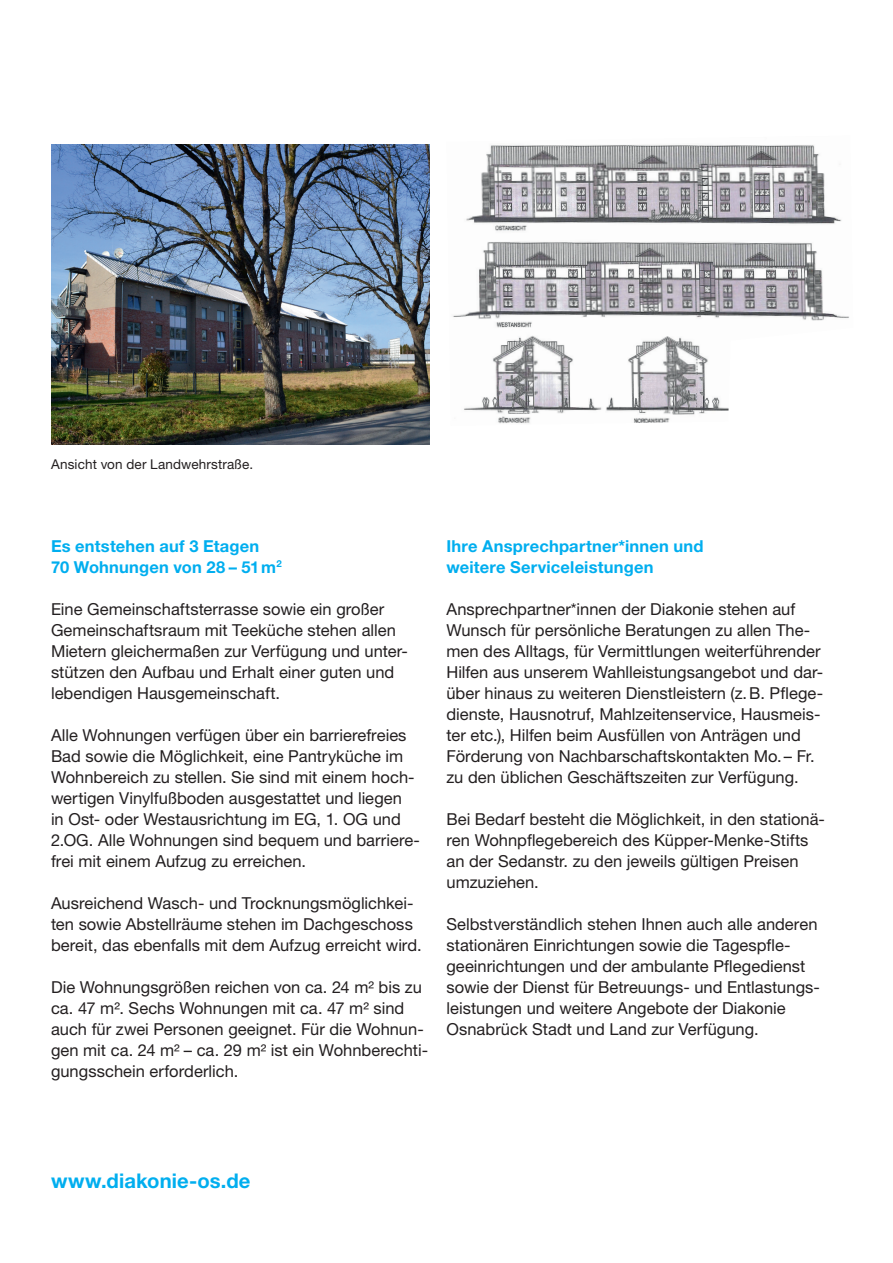
<style>
.page{position:relative;width:893px;height:1263px;background:#fff}
.page>*{position:absolute;margin:0;border:0;box-sizing:border-box;transform-origin:0 0}
.t1{font:700 20.25px "Helvetica Neue LT Pro";letter-spacing:.005em;color:#00aeef}
.t2{font:16.5px/21px "Helvetica Neue LT Pro";color:#231f20}
.t3{font:700 16.5px/21px "Helvetica Neue LT Pro";letter-spacing:.01em;color:#00aeef}
.t4{font:13.5px "Helvetica Neue LT Pro";letter-spacing:.01em;color:#231f20}
</style>
<div class="page">
<img style="left:452px;top:144px;width:397px;height:280px">
<img style="left:51px;top:144px;width:378px;height:300px">
<p class="t4" style="left:51px;top:456px;width:204px">Ansicht von der Landwehrstraße.</p>
<p class="t3" style="left:51px;top:535px;width:232px">Es entstehen auf 3 Etagen<br>70 Wohnungen von 28 – 51m<sup>2</sup></p>
<p class="t2" style="left:51px;top:598px;width:358px">Eine Gemeinschaftsterrasse sowie ein großer Gemeinschaftsraum mit Teeküche stehen allen Mietern gleichermaßen zur Verfügung und unter&shy;stützen den Aufbau und Erhalt einer guten und lebendigen Hausgemeinschaft.</p>
<p class="t2" style="left:51px;top:724px;width:370px">Alle Wohnungen verfügen über ein barrierefreies Bad sowie die Möglichkeit, eine Pantryküche im Wohnbereich zu stellen. Sie sind mit einem hoch&shy;wertigen Vinylfußboden ausgestattet und liegen<br>in Ost- oder Westausrichtung im EG, 1. OG und 2.OG. Alle Wohnungen sind bequem und barriere&shy;frei mit einem Aufzug zu erreichen.</p>
<p class="t2" style="left:51px;top:892px;width:372px">Ausreichend Wasch- und Trocknungsmöglichkei&shy;ten sowie Abstellräume stehen im Dachgeschoss bereit, das ebenfalls mit dem Aufzug erreicht wird.</p>
<p class="t2" style="left:51px;top:976px;width:379px">Die Wohnungsgrößen reichen von ca. 24 m² bis zu ca. 47 m². Sechs Wohnungen mit ca. 47 m² sind auch für zwei Personen geeignet. Für die Wohnun&shy;gen mit ca. 24 m² – ca. 29 m² ist ein Wohnberechti&shy;gungsschein erforderlich.</p>
<p class="t3" style="left:446px;top:535px;width:259px">Ihre Ansprechpartner*innen und weitere Serviceleistungen</p>
<p class="t2" style="left:446px;top:598px;width:378px">Ansprechpartner*innen der Diakonie stehen auf Wunsch für persönliche Beratungen zu allen The&shy;men des Alltags, für Vermittlungen weiterführender Hilfen aus unserem Wahlleistungsangebot und dar&shy;über hinaus zu weiteren Dienstleistern (z.B. Pflege&shy;dienste, Hausnotruf, Mahlzeitenservice, Hausmeis&shy;ter etc.), Hilfen beim Ausfüllen von Anträgen und Förderung von Nachbarschaftskontakten Mo.– Fr. zu den üblichen Geschäftszeiten zur Verfügung.</p>
<p class="t2" style="left:446px;top:808px;width:380px">Bei Bedarf besteht die Möglichkeit, in den stationä&shy;ren Wohnpflegebereich des Küpper-Menke-Stifts an der Sedanstr. zu den jeweils gültigen Preisen umzuziehen.</p>
<p class="t2" style="left:446px;top:913px;width:375px">Selbstverständlich stehen Ihnen auch alle anderen stationären Einrichtungen sowie die Tagespfle&shy;geeinrichtungen und der ambulante Pflegedienst sowie der Dienst für Betreuungs- und Entlastungs&shy;leistungen und weitere Angebote der Diakonie Osnabrück Stadt und Land zur Verfügung.</p>
<p class="t1" style="left:51px;top:1167px;width:201px">www.diakonie-os.de</p>
</div>
